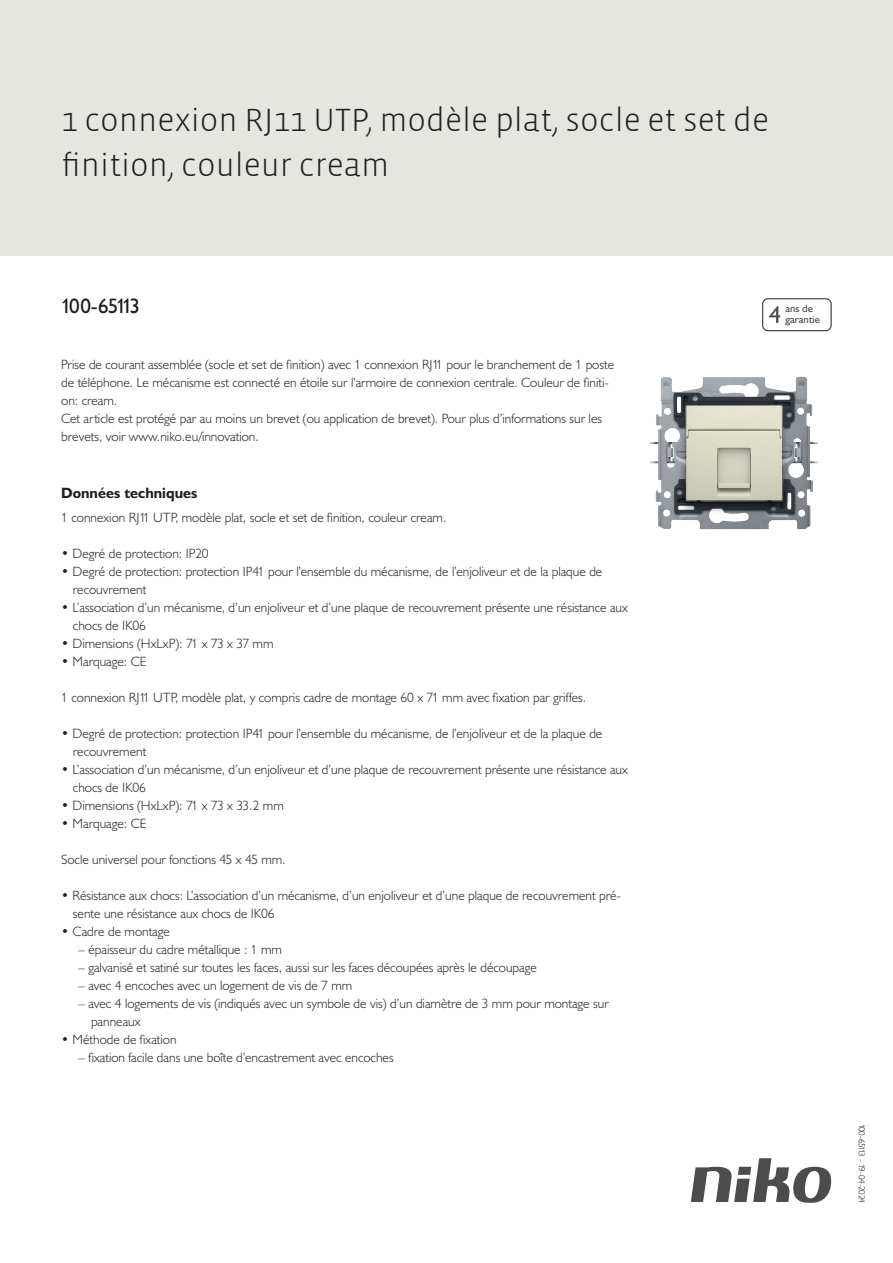
<style>
.page{position:relative;width:893px;height:1263px;background:#fff}
.page>*{position:absolute;margin:0;border:0;box-sizing:border-box;transform-origin:0 0}
.Title_datasheets{font:300 33px/45px "Vista Sans";color:#231f20}
.Article_number{font:21px "Humanist 521 BT";letter-spacing:-.115em;color:#231f20}
.Titles_parts{font:700 15px "Humanist 521 BT";color:#231f20}
.USP_Bullets{font:300 13.5px/18px "Humanist 521 BT";color:#231f20}
.Platte_tekst_CAB{font:300 13.5px/18px "Humanist 521 BT";color:#231f20}
.USP_Bullets_level_2{font:300 13.5px/18px "Humanist 521 BT";color:#231f20}
.t1{font:10.8px/10.8px "Humanist 521 BT";color:#4b4c4d}
.Revision{font:300 9px "Humanist 521 BT";letter-spacing:-.08em;color:#231f20}
</style>
<div class="page">
<svg style="left:691px;top:1158px;width:141px;height:45px"></svg>
<div style="left:0;top:0;width:893px;height:255px;background:#e6e6e0"></div>
<svg style="left:762px;top:298px;width:70px;height:33px"></svg>
<img style="left:650px;top:376px;width:168px;height:154px">
<p class="Title_datasheets" style="left:61px;top:98px;width:709px">1 connexion RJ11 UTP, modèle plat, socle et set de finition, couleur cream</p>
<p class="Article_number" style="left:61px;top:293px;width:80px">100-65113</p>
<p class="t1" style="left:785px;top:303px;width:36px">ans de garantie</p>
<p class="Platte_tekst_CAB" style="left:61px;top:355px;width:554px">Prise de courant assemblée (socle et set de finition) avec 1 connexion RJ11 pour le branchement de 1 poste de téléphone. Le mécanisme est connecté en étoile sur l’armoire de connexion centrale. Couleur de finiti&shy;on: cream.<br>Cet article est protégé par au moins un brevet (ou application de brevet). Pour plus d’informations sur les brevets, voir www.niko.eu/innovation.</p>
<p class="Titles_parts" style="left:61px;top:483px;width:138px">Données techniques</p>
<p class="Platte_tekst_CAB" style="left:61px;top:508px;width:387px">1 connexion RJ11 UTP, modèle plat, socle et set de finition, couleur cream.</p>
<p class="USP_Bullets" style="left:61px;top:544px;width:149px">• Degré de protection: IP20</p>
<p class="USP_Bullets" style="left:73px;top:562px;width:531px;text-indent:-12px">• Degré de protection: protection IP41 pour l’ensemble du mécanisme, de l’enjoliveur et de la plaque de recouvrement</p>
<p class="USP_Bullets" style="left:73px;top:598px;width:556px;text-indent:-12px">• L’association d’un mécanisme, d’un enjoliveur et d’une plaque de recouvrement présente une résistance aux chocs de IK06</p>
<p class="USP_Bullets" style="left:61px;top:634px;width:214px">• Dimensions (HxLxP): 71 x 73 x 37 mm</p>
<p class="USP_Bullets" style="left:61px;top:652px;width:87px">• Marquage: CE</p>
<p class="USP_Bullets" style="left:61px;top:688px;width:527px">1 connexion RJ11 UTP, modèle plat, y compris cadre de montage 60 x 71 mm avec fixation par griffes.</p>
<p class="USP_Bullets" style="left:73px;top:724px;width:531px;text-indent:-12px">• Degré de protection: protection IP41 pour l’ensemble du mécanisme, de l’enjoliveur et de la plaque de recouvrement</p>
<p class="USP_Bullets" style="left:73px;top:760px;width:556px;text-indent:-12px">• L’association d’un mécanisme, d’un enjoliveur et d’une plaque de recouvrement présente une résistance aux chocs de IK06</p>
<p class="USP_Bullets" style="left:61px;top:796px;width:224px">• Dimensions (HxLxP): 71 x 73 x 33.2 mm</p>
<p class="USP_Bullets" style="left:61px;top:814px;width:87px">• Marquage: CE</p>
<p class="USP_Bullets" style="left:61px;top:850px;width:226px">Socle universel pour fonctions 45 x 45 mm.</p>
<p class="USP_Bullets" style="left:73px;top:886px;width:550px;text-indent:-12px">• Résistance aux chocs: L’association d’un mécanisme, d’un enjoliveur et d’une plaque de recouvrement pré&shy;sente une résistance aux chocs de IK06</p>
<p class="USP_Bullets" style="left:61px;top:922px;width:110px">• Cadre de montage</p>
<p class="USP_Bullets_level_2" style="left:78px;top:940px;width:205px">– épaisseur du cadre métallique : 1 mm</p>
<p class="USP_Bullets_level_2" style="left:78px;top:958px;width:460px">– galvanisé et satiné sur toutes les faces, aussi sur les faces découpées après le découpage</p>
<p class="USP_Bullets_level_2" style="left:78px;top:976px;width:276px">– avec 4 encoches avec un logement de vis de 7 mm</p>
<p class="USP_Bullets_level_2" style="left:91px;top:994px;width:519px;text-indent:-13px">– avec 4 logements de vis (indiqués avec un symbole de vis) d’un diamètre de 3 mm pour montage sur panneaux</p>
<p class="USP_Bullets" style="left:61px;top:1030px;width:117px">• Méthode de fixation</p>
<p class="USP_Bullets_level_2" style="left:78px;top:1048px;width:317px">– fixation facile dans une boîte d’encastrement avec encoches</p>
<p class="Revision" style="left:868px;top:1123px;width:81px;rotate:90deg">100-65113 - 19-04-2024</p>
</div>
